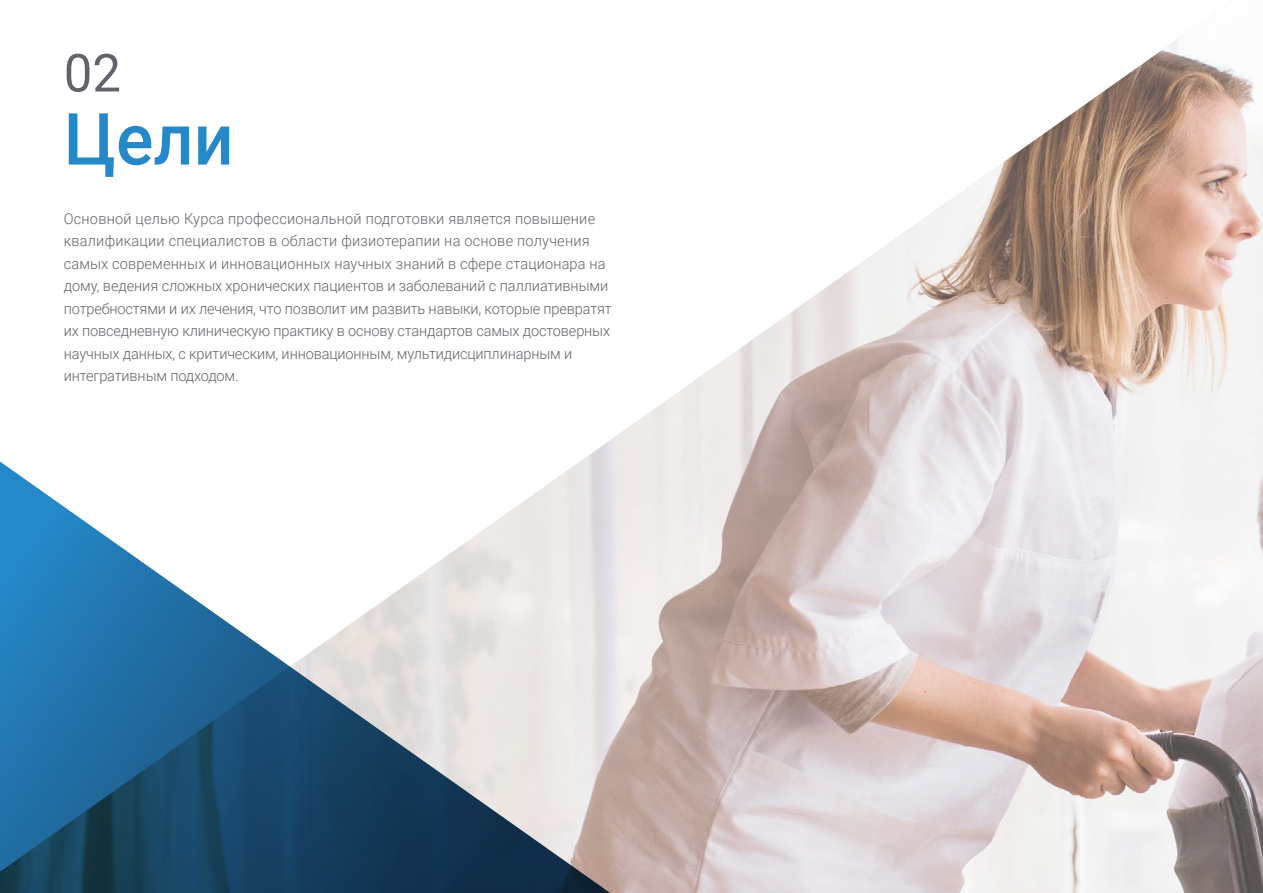
<style>
.page{position:relative;width:1263px;height:893px;background:#fff}
.page>*{position:absolute;margin:0;border:0;box-sizing:border-box;transform-origin:0 0}
.t1{font:500 72px "Roboto";color:#2488c9}
.t2{font:52.5px "Roboto";color:#61646a}
.t3{font:300 15px/22.5px "Roboto";letter-spacing:-.005em;color:#61646a}
</style>
<div class="page">
<img style="left:602px;top:38px;width:661px;height:855px">
<svg style="left:0;top:446px;width:640px;height:447px"></svg>
<h2 class="t2" style="left:64px;top:36px;width:59px">02</h2>
<h1 class="t1" style="left:64px;top:89px;width:171px">Цели</h1>
<p class="t3" style="left:64px;top:207px;width:549px">Основной целью Курса профессиональной подготовки является повышение квалификации специалистов в области физиотерапии на основе получения самых современных и инновационных научных знаний в сфере стационара на дому, ведения сложных хронических пациентов и заболеваний с паллиативными потребностями и их лечения, что позволит им развить навыки, которые превратят их повседневную клиническую практику в основу стандартов самых достоверных научных данных, с критическим, инновационным, мультидисциплинарным и интегративным подходом.</p>
</div>
